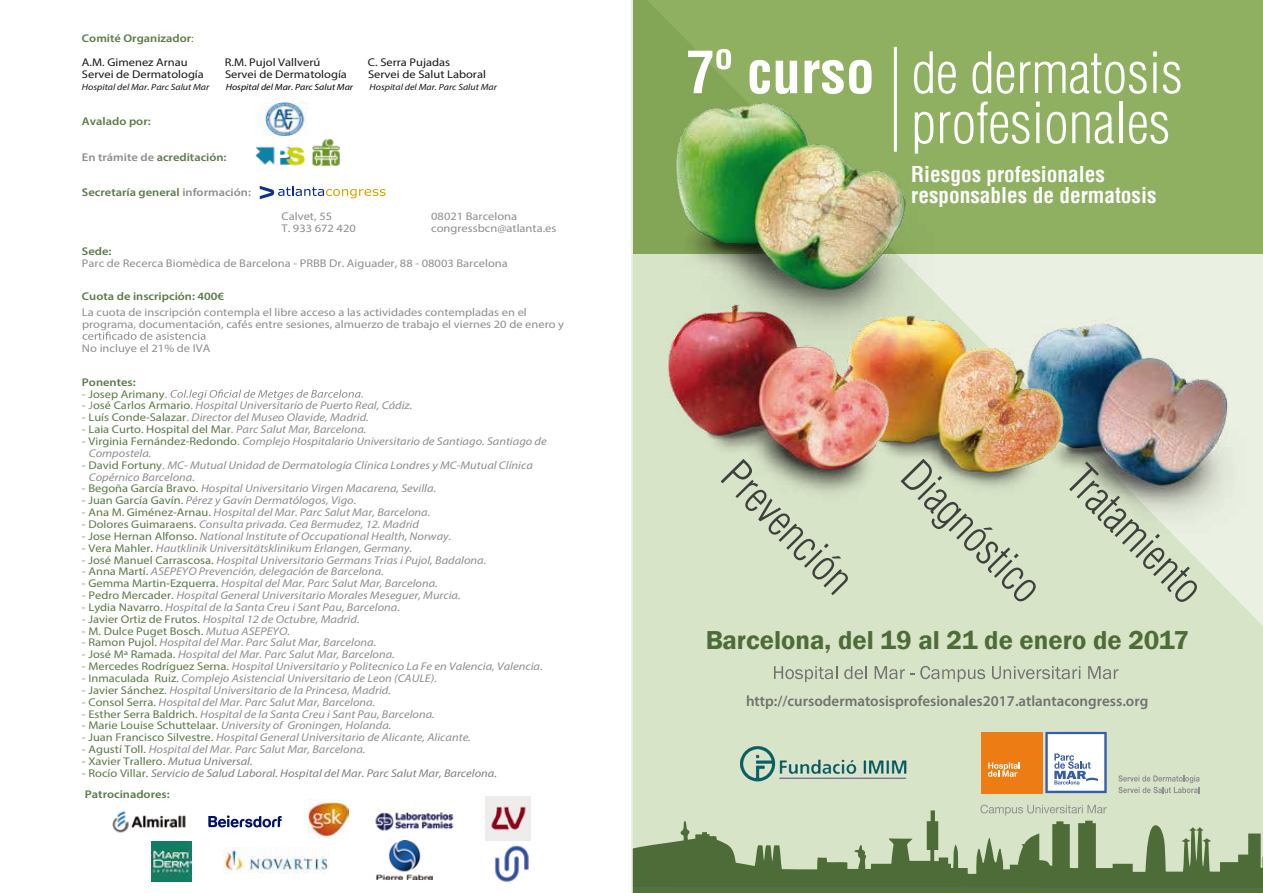
<style>
.page{position:relative;width:1263px;height:893px;background:#fff}
.page>*{position:absolute;margin:0;border:0;box-sizing:border-box;transform-origin:0 0}
.t1{font:700 condensed 57.6px "Helvetica";color:#fff}
.t2{font:300 condensed 55.5px/50.1px "Helvetica";color:#fff}
.t3{font:300 condensed 42.6px "Helvetica";color:#3f3f3f}
.t4{font:600 26.7px "Franklin Gothic";color:#5c7948}
.t5{font:700 condensed 21.3px/21.3px "Helvetica";color:#fff}
.t6{font:600 15px "Myriad Pro";color:#727171}
.t7{font:italic 11.25px/11.9px "Myriad Pro";color:#8e8e8e;scale:1.11 1}
.t8{font:11.25px/11.9px "Myriad Pro";color:#8e8e8e;scale:1.11 1}
.t9{font:600 11.25px/23.7px "Myriad Pro";color:#5c7948;scale:1.11 1}
.t10{font:11.25px "Myriad Pro";color:#5c7948;scale:1.11 1}
.t11{font:11.25px "Myriad Pro";color:#1a171c;scale:1.11 1}
.t12{font:italic 11.25px/20.9px "Myriad Pro";color:#7d7f7d;scale:1.11 1}
.t13{font:italic 9px "Myriad Pro";color:#1a171c;scale:1.11 1}
.t14{font:italic 9px "Myriad Pro";color:#000206;scale:1.11 1}
.s1{font-weight:400;color:#7e7f1c}
.s2{font-weight:400;color:#1a171c}
.s3{color:#8e8e8e}
.s4{font-style:normal}
.s5{font-style:normal;color:#5c7948}
.s6{font-style:italic;color:#8e8e8e}
.s7{color:#7d7f7d}
.s8{font-style:italic;color:#7d7f7d}
.s9{font-weight:600;font-style:normal;color:#5c7948}
</style>
<div class="page">
<div style="left:633px;top:254px;width:630px;height:556px;background:#d8e4c8"></div>
<div style="left:633px;top:0;width:630px;height:254px;background:#8fb061"></div>
<hr style="left:894px;top:47px;width:3px;height:105px;background:#fff">
<svg style="left:633px;top:810px;width:630px;height:83px;background:#94a981"></svg>
<svg style="left:774px;top:666px;width:63px;height:16px"></svg>
<svg style="left:844px;top:666px;width:23px;height:13px"></svg>
<svg style="left:875px;top:666px;width:39px;height:13px"></svg>
<svg style="left:920px;top:666px;width:65px;height:16px"></svg>
<svg style="left:992px;top:666px;width:88px;height:13px"></svg>
<svg style="left:1088px;top:666px;width:30px;height:13px"></svg>
<img style="left:650px;top:85px;width:256px;height:210px">
<img style="left:1013px;top:309px;width:250px;height:281px">
<img style="left:825px;top:253px;width:298px;height:286px">
<img style="left:631px;top:295px;width:285px;height:281px">
<svg style="left:1045px;top:732px;width:62px;height:61px"></svg>
<div style="left:981px;top:732px;width:62px;height:61px;background:#ee7c15"></div>
<svg style="left:980px;top:805px;width:127px;height:11px"></svg>
<svg style="left:1118px;top:775px;width:81px;height:18px"></svg>
<svg style="left:988px;top:762px;width:32px;height:15px"></svg>
<img style="left:740px;top:737px;width:171px;height:55px">
<img style="left:375px;top:812px;width:79px;height:19px">
<img style="left:257px;top:102px;width:50px;height:34px">
<svg style="left:83px;top:332px;width:122px;height:8px"></svg>
<svg style="left:171px;top:390px;width:192px;height:10px"></svg>
<svg style="left:260px;top:186px;width:126px;height:13px"></svg>
<img style="left:256px;top:139px;width:84px;height:27px">
<img style="left:309px;top:799px;width:40px;height:40px">
<img style="left:223px;top:848px;width:106px;height:25px">
<img style="left:152px;top:842px;width:39px;height:39px">
<img style="left:112px;top:811px;width:74px;height:22px">
<img style="left:377px;top:840px;width:56px;height:40px">
<img style="left:494px;top:845px;width:35px;height:37px">
<img style="left:485px;top:796px;width:45px;height:45px">
<img style="left:208px;top:815px;width:74px;height:13px">
<p class="t9" style="left:82px;top:26px;width:102px">Comité Organizador<span class="s1">:<br></span><span class="s2">A.M. Gimenez Arnau</span></p>
<p class="t11" style="left:225px;top:55px;width:88px">R.M. Pujol Vallverú</p>
<p class="t11" style="left:368px;top:55px;width:76px">C. Serra Pujadas</p>
<p class="t11" style="left:82px;top:67px;width:111px">Servei de Dermatología</p>
<p class="t11" style="left:225px;top:67px;width:111px">Servei de Dermatología</p>
<p class="t11" style="left:368px;top:67px;width:108px">Servei de Salut Laboral</p>
<p class="t13" style="left:82px;top:81px;width:116px">Hospital del Mar. Parc Salut Mar</p>
<p class="t14" style="left:226px;top:81px;width:116px">Hospital del Mar. Parc Salut Mar</p>
<p class="t13" style="left:370px;top:81px;width:116px">Hospital del Mar. Parc Salut Mar</p>
<p class="t9" style="left:82px;top:109px;width:63px">Avalado por:</p>
<p class="t9" style="left:82px;top:145px;width:132px"><span class="s3">En trámite de</span> acreditación:</p>
<p class="t9" style="left:82px;top:180px;width:154px">Secretaría general <span class="s3">información:</span></p>
<p class="t8" style="left:282px;top:210px;width:47px">Calvet, 55</p>
<p class="t8" style="left:431px;top:210px;width:79px">08021 Barcelona</p>
<p class="t8" style="left:282px;top:222px;width:68px">T. 933 672 420</p>
<p class="t8" style="left:431px;top:222px;width:114px">congressbcn@atlanta.es</p>
<p class="t9" style="left:82px;top:240px;width:28px">Sede:</p>
<p class="t8" style="left:82px;top:257px;width:385px">Parc de Recerca Biomèdica de Barcelona - PRBB Dr. Aiguader, 88 - 08003 Barcelona</p>
<p class="t9" style="left:82px;top:284px;width:130px">Cuota de inscripción: 400€</p>
<p class="t8" style="left:82px;top:306px;width:436px">La cuota de inscripción contempla el libre acceso a las actividades contempladas en el programa, documentación, cafés entre sesiones, almuerzo de trabajo el viernes 20 de enero y</p>
<p class="t8" style="left:82px;top:342px;width:117px">No incluye el 21% de IVA</p>
<p class="t9" style="left:82px;top:370px;width:50px">Ponentes:</p>
<p class="t10" style="left:82px;top:387px;width:78px"><span class="s3">-</span> Josep Arimany<span class="s3">.</span></p>
<p class="t7" style="left:82px;top:400px;width:299px"><span class="s4">- J</span><span class="s5">osé Carlos Armario</span><span class="s4">.</span> Hospital Universitario de Puerto Real, Cádiz.</p>
<p class="t7" style="left:82px;top:411px;width:260px"><span class="s4">-</span> <span class="s5">Luís Conde-Salazar</span><span class="s4">.</span> Director del Museo Olavide, Madrid.</p>
<p class="t10" style="left:82px;top:422px;width:258px"><span class="s3">-</span> Laia Curto. Hospital del Mar<span class="s3">.</span> <span class="s6">Parc Salut Mar, Barcelona.</span></p>
<p class="t7" style="left:89px;top:435px;width:414px;text-indent:-7px"><span class="s4">-</span> <span class="s5">Virginia Fernández-Redondo</span><span class="s4">.</span> Complejo Hospitalario Universitario de Santiago. Santiago de<br>Compostela.</p>
<p class="t7" style="left:89px;top:459px;width:402px;text-indent:-7px"><span class="s4">-</span> <span class="s5">David Fortuny</span><span class="s4">.</span> MC- Mutual Unidad de Dermatología Clínica Londres y MC-Mutual Clínica<br>Copérnico Barcelona.</p>
<p class="t7" style="left:82px;top:483px;width:321px"><span class="s4">-</span> <span class="s5">Begoña García Bravo.</span> Hospital Universitario Virgen Macarena, Sevilla.</p>
<p class="t7" style="left:82px;top:494px;width:249px"><span class="s4">-</span> <span class="s5">Juan García Gavín.</span> Pérez y Gavín Dermatólogos, Vigo.</p>
<p class="t7" style="left:82px;top:506px;width:315px"><span class="s4">-</span> <span class="s5">Ana M. Giménez-Arnau.</span> Hospital del Mar. Parc Salut Mar, Barcelona.</p>
<p class="t7" style="left:82px;top:518px;width:305px"><span class="s4">-</span> <span class="s5">Dolores Guimaraens.</span> Consulta privada. Cea Bermudez, 12. Madrid</p>
<p class="t7" style="left:82px;top:530px;width:334px"><span class="s4">-</span> <span class="s5">Jose Hernan Alfonso.</span> National Institute of Occupational Health, Norway.</p>
<p class="t7" style="left:82px;top:542px;width:299px"><span class="s4">-</span> <span class="s5">Vera Mahler.</span> Hautklinik Universitätsklinikum Erlangen, Germany.</p>
<p class="t7" style="left:82px;top:554px;width:366px"><span class="s4">-</span> <span class="s5">José Manuel Carrascosa.</span> Hospital Universitario Germans Trias i Pujol, Badalona.</p>
<p class="t7" style="left:82px;top:565px;width:273px"><span class="s4">-</span> <span class="s5">Anna Martí.</span> ASEPEYO Prevención, delegación de Barcelona.</p>
<p class="t7" style="left:82px;top:577px;width:322px"><span class="s4">-</span> <span class="s5">Gemma Martin-Ezquerra.</span> Hospital del Mar. Parc Salut Mar, Barcelona.</p>
<p class="t7" style="left:82px;top:589px;width:343px"><span class="s4">-</span> <span class="s5">Pedro Mercader.</span> Hospital General Universitario Morales Meseguer, Murcia.</p>
<p class="t7" style="left:82px;top:601px;width:288px"><span class="s4">-</span> <span class="s5">Lydia Navarro.</span> Hospital de la Santa Creu i Sant Pau, Barcelona.</p>
<p class="t7" style="left:82px;top:613px;width:252px"><span class="s4">-</span> <span class="s5">Javier Ortiz de Frutos.</span> Hospital 12 de Octubre, Madrid.</p>
<p class="t10" style="left:82px;top:624px;width:189px"><span class="s3">-</span> M. Dulce Puget Bosch. <span class="s6">Mutua ASEPEYO.</span></p>
<p class="t7" style="left:82px;top:637px;width:267px"><span class="s4">-</span> <span class="s5">Ramon Pujol.</span> Hospital del Mar. Parc Salut Mar, Barcelona.</p>
<p class="t7" style="left:82px;top:648px;width:283px"><span class="s4">-</span> <span class="s5">José Mª Ramada.</span> Hospital del Mar. Parc Salut Mar, Barcelona.</p>
<p class="t7" style="left:82px;top:660px;width:416px"><span class="s4">-</span> <span class="s5">Mercedes Rodríguez Serna.</span> Hospital Universitario y Politecnico La Fe en Valencia, Valencia<span class="s4">.</span></p>
<p class="t7" style="left:82px;top:672px;width:321px"><span class="s4">-</span> <span class="s5">Inmaculada Ruiz.</span> Complejo Asistencial Universitario de Leon (CAULE).</p>
<p class="t7" style="left:82px;top:684px;width:280px"><span class="s4">-</span> <span class="s5">Javier Sánchez.</span> Hospital Universitario de la Princesa, Madrid.</p>
<p class="t7" style="left:82px;top:696px;width:266px"><span class="s4">-</span> <span class="s5">Consol Serra.</span> Hospital del Mar. Parc Salut Mar, Barcelona.</p>
<p class="t7" style="left:82px;top:708px;width:319px"><span class="s4">-</span> <span class="s5">Esther Serra Baldrich.</span> Hospital de la Santa Creu i Sant Pau, Barcelona.</p>
<p class="t7" style="left:82px;top:719px;width:280px"><span class="s4">-</span> <span class="s5">Marie Louise Schuttelaar.</span> University of Groningen, Holanda.</p>
<p class="t7" style="left:82px;top:731px;width:352px"><span class="s4">-</span> <span class="s5">Juan Francisco Silvestre.</span> Hospital General Universitario de Alicante, Alicante.</p>
<p class="t7" style="left:82px;top:743px;width:257px"><span class="s4">-</span> <span class="s5">Agustí Toll.</span> Hospital del Mar. Parc Salut Mar, Barcelona.</p>
<p class="t10" style="left:82px;top:754px;width:155px"><span class="s7">-</span> Xavier Trallero. <span class="s8">Mutua Universal.</span></p>
<p class="t12" style="left:82px;top:762px;width:375px"><span class="s4">-</span> <span class="s5">Rocío Villar.</span> Servicio de Salud Laboral. Hospital del Mar. Parc Salut Mar, Barcelona.<br><span class="s9">Patrocinadores:</span></p>
<h1 class="t1" style="left:686px;top:36px;width:190px">7º curso</h1>
<h2 class="t2" style="left:911px;top:48px;width:273px">de dermatosis profesionales</h2>
<h3 class="t5" style="left:911px;top:163px;width:247px">Riesgos profesionales responsables de dermatosis</h3>
<h3 class="t3" style="left:748px;top:450px;width:167px;rotate:45deg">Prevención</h3>
<h3 class="t3" style="left:928px;top:450px;width:179px;rotate:45deg">Diagnóstico</h3>
<h3 class="t3" style="left:1093px;top:454px;width:174px;rotate:45deg">Tratamiento</h3>
<h3 class="t4" style="left:705px;top:623px;width:485px">Barcelona, del 19 al 21 de enero de 2017</h3>
<h3 class="t6" style="left:746px;top:691px;width:404px">http://cursodermatosisprofesionales2017.atlantacongress.org</h3>
</div>
